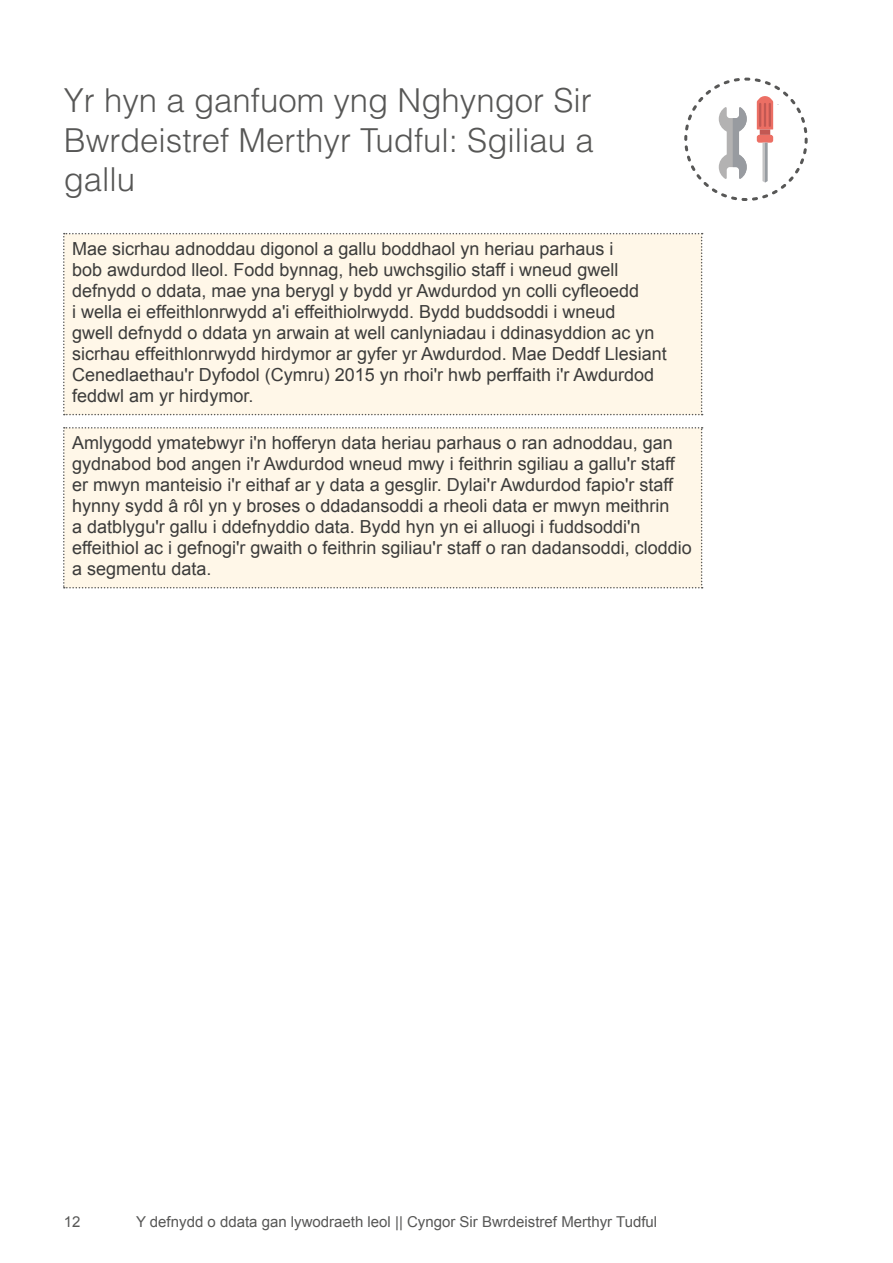
<style>
.page{position:relative;width:893px;height:1263px;background:#fff}
.page>*{position:absolute;margin:0;border:0;box-sizing:border-box;transform-origin:0 0}
.t1{font:300 33px/39.6px "Helvetica LT Std";color:#575756;text-align:justify}
.t2{font:18px/21px "Arial";color:#3c3c3b}
.t3{font:15px "Arial";color:#575756}
</style>
<div class="page">
<div style="left:63px;top:233px;width:640px;height:182px;background:#fff7e8"></div>
<div style="left:63px;top:427px;width:640px;height:161px;background:#fff7e8"></div>
<svg style="left:684px;top:78px;width:124px;height:123px"></svg>
<h1 class="t1" style="left:64px;top:80px;width:531px">Yr hyn a ganfuom yng Nghyngor Sir Bwrdeistref Merthyr Tudful: Sgiliau a gallu</h1>
<p class="t2" style="left:72px;top:239px;width:596px">Mae sicrhau adnoddau digonol a gallu boddhaol yn heriau parhaus i<br>bob awdurdod lleol. Fodd bynnag, heb uwchsgilio staff i wneud gwell defnydd o ddata, mae yna berygl y bydd yr Awdurdod yn colli cyfleoedd<br>i wella ei effeithlonrwydd a'i effeithiolrwydd. Bydd buddsoddi i wneud<br>gwell defnydd o ddata yn arwain at well canlyniadau i ddinasyddion ac yn sicrhau effeithlonrwydd hirdymor ar gyfer yr Awdurdod. Mae Deddf Llesiant Cenedlaethau'r Dyfodol (Cymru) 2015 yn rhoi'r hwb perffaith i'r Awdurdod feddwl am yr hirdymor.</p>
<p class="t2" style="left:72px;top:433px;width:621px">Amlygodd ymatebwyr i'n hofferyn data heriau parhaus o ran adnoddau, gan gydnabod bod angen i'r Awdurdod wneud mwy i feithrin sgiliau a gallu'r staff er mwyn manteisio i'r eithaf ar y data a gesglir. Dylai'r Awdurdod fapio'r staff hynny sydd â rôl yn y broses o ddadansoddi a rheoli data er mwyn meithrin<br>a datblygu'r gallu i ddefnyddio data. Bydd hyn yn ei alluogi i fuddsoddi'n effeithiol ac i gefnogi'r gwaith o feithrin sgiliau'r staff o ran dadansoddi, cloddio a segmentu data.</p>
<p class="t3" style="left:64px;top:1212px;width:18px">12</p>
<p class="t3" style="left:136px;top:1212px;width:523px">Y defnydd o ddata gan lywodraeth leol || Cyngor Sir Bwrdeistref Merthyr Tudful</p>
</div>
